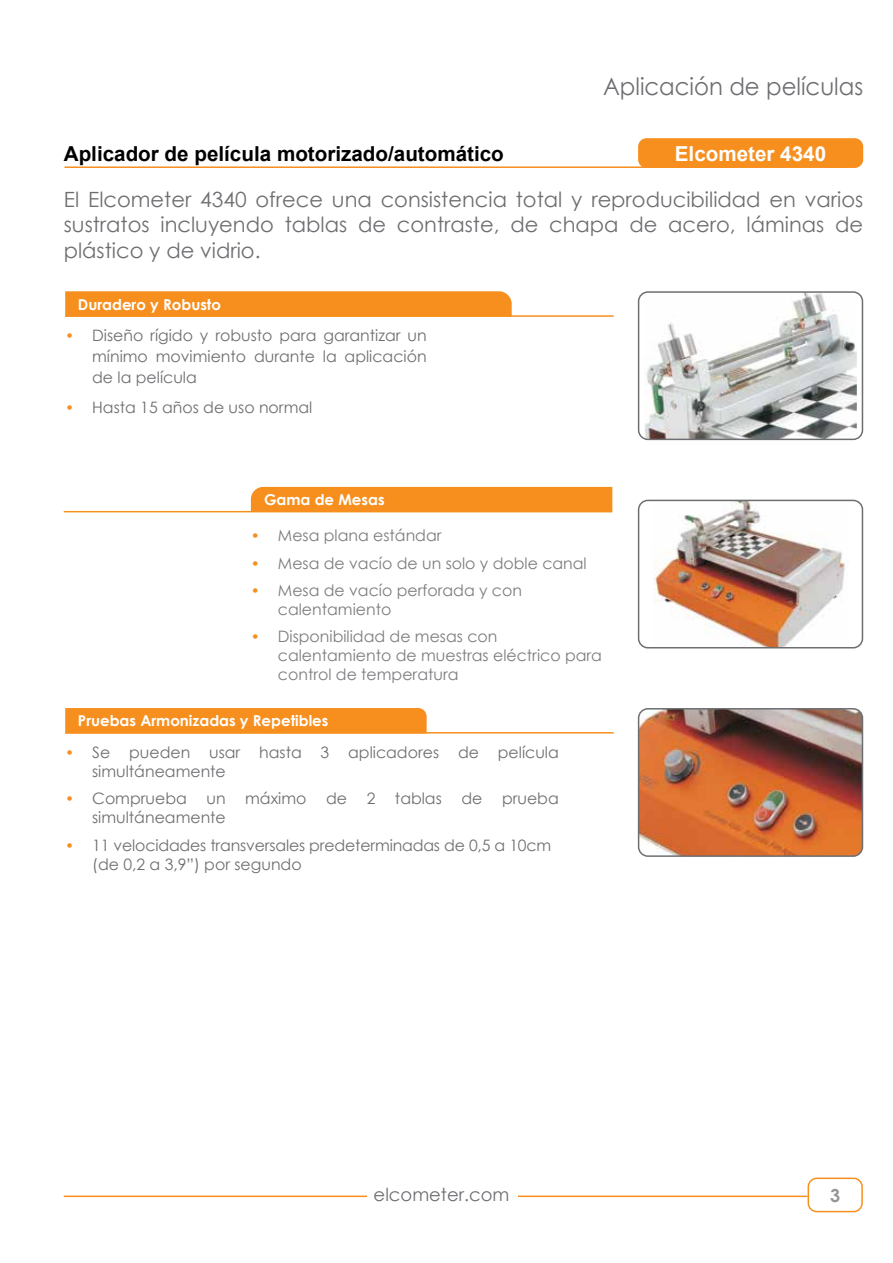
<style>
.page{position:relative;width:893px;height:1263px;background:#fff}
.page>*{position:absolute;margin:0;border:0;box-sizing:border-box;transform-origin:0 0}
.t1{font:24px "Century Gothic";color:#6d6e71;scale:.95 1}
.t2{font:21px/25.2px "Century Gothic";color:#6d6e71;text-align:justify}
.t3{font:700 20.7px "Arial";color:#000}
.t4{font:700 20.7px "Arial";color:#fff}
.t5{font:18px "Century Gothic";color:#6d6e71}
.t6{font:700 18px "Century Gothic";color:#939598}
.t7{font:15.75px/18.9px "Century Gothic";color:#6d6e71}
.t8{font:15.75px/18.9px "Century Gothic";color:#7b7c7f}
.t9{font:700 15px "Century Gothic";color:#fff}
.s1{font-size:15px;color:#f78f1e}
</style>
<div class="page">
<div style="left:807px;top:1177px;width:56px;height:35px;border:2px solid #f78f1e;border-radius:9px"></div>
<hr style="left:64px;top:1195px;width:743px;height:2px;background:#f78f1e">
<div style="left:367px;top:1177px;width:150px;height:48px;background:#fff"></div>
<hr style="left:64px;top:166px;width:671px;height:2px;background:#f78f1e">
<div style="left:638px;top:138px;width:225px;height:30px;background:#f78f1e;border-radius:9px"></div>
<div style="left:65px;top:291px;width:447px;height:24px;background:#f78f1e"></div>
<hr style="left:65px;top:315px;width:549px;height:2px;background:#f78f1e">
<img style="left:644px;top:294px;width:213px;height:143px">
<div style="left:638px;top:291px;width:225px;height:149px;border:2px solid #6d6e71;border-radius:9px"></div>
<div style="left:65px;top:708px;width:362px;height:24px;background:#f78f1e"></div>
<hr style="left:65px;top:732px;width:549px;height:1px;background:#f78f1e">
<hr style="left:64px;top:511px;width:548px;height:1px;background:#f78f1e">
<div style="left:251px;top:487px;width:361px;height:24px;background:#f78f1e"></div>
<img style="left:653px;top:503px;width:192px;height:142px">
<div style="left:638px;top:500px;width:225px;height:148px;border:2px solid #6d6e71;border-radius:9px"></div>
<img style="left:641px;top:711px;width:219px;height:143px">
<div style="left:638px;top:708px;width:225px;height:149px;border:2px solid #6d6e71;border-radius:9px"></div>
<h1 class="t1" style="left:603px;top:70px;width:275px">Aplicación de películas</h1>
<h3 class="t3" style="left:64px;top:139px;width:442px">Aplicador de película motorizado/automático</h3>
<h3 class="t4" style="left:675px;top:139px;width:153px">Elcometer 4340</h3>
<h2 class="t2" style="left:64px;top:187px;width:801px">El Elcometer 4340 ofrece una consistencia total y reproducibilidad en varios sustratos incluyendo tablas de contraste, de chapa de acero, láminas de plástico y de vidrio.</h2>
<p class="t9" style="left:78px;top:293px;width:145px">Duradero y Robusto</p>
<p class="t7" style="left:92px;top:325px;width:336px;line-height:21px;text-align:justify;text-indent:-27px"><span class="s1">•</span> Diseño rígido y robusto para garantizar un mínimo movimiento durante la aplicación de la película</p>
<p class="t7" style="left:65px;top:397px;width:249px"><span class="s1">•</span> Hasta 15 años de uso normal</p>
<p class="t9" style="left:264px;top:488px;width:122px">Gama de Mesas</p>
<p class="t8" style="left:251px;top:526px;width:192px"><span class="s1">•</span> Mesa plana estándar</p>
<p class="t8" style="left:251px;top:553px;width:337px"><span class="s1">•</span> Mesa de vacío de un solo y doble canal</p>
<p class="t8" style="left:278px;top:581px;width:246px;text-indent:-27px"><span class="s1">•</span> Mesa de vacío perforada y con calentamiento</p>
<p class="t8" style="left:278px;top:627px;width:326px;text-indent:-27px"><span class="s1">•</span> Disponibilidad de mesas con calentamiento de muestras eléctrico para control de temperatura</p>
<p class="t9" style="left:78px;top:710px;width:252px">Pruebas Armonizadas y Repetibles</p>
<p class="t7" style="left:92px;top:743px;width:468px;text-indent:-27px"><span class="s1">•</span> Se pueden usar hasta 3 aplicadores de película simultáneamente</p>
<p class="t7" style="left:92px;top:789px;width:468px;text-indent:-27px"><span class="s1">•</span> Comprueba un máximo de 2 tablas de prueba simultáneamente</p>
<p class="t7" style="left:92px;top:835px;width:461px;text-indent:-27px"><span class="s1">•</span> 11 velocidades transversales predeterminadas de 0,5 a 10cm (de 0,2 a 3,9”) por segundo</p>
<p class="t5" style="left:374px;top:1181px;width:137px">elcometer.com</p>
<p class="t6" style="left:830px;top:1182px;width:12px">3</p>
</div>
